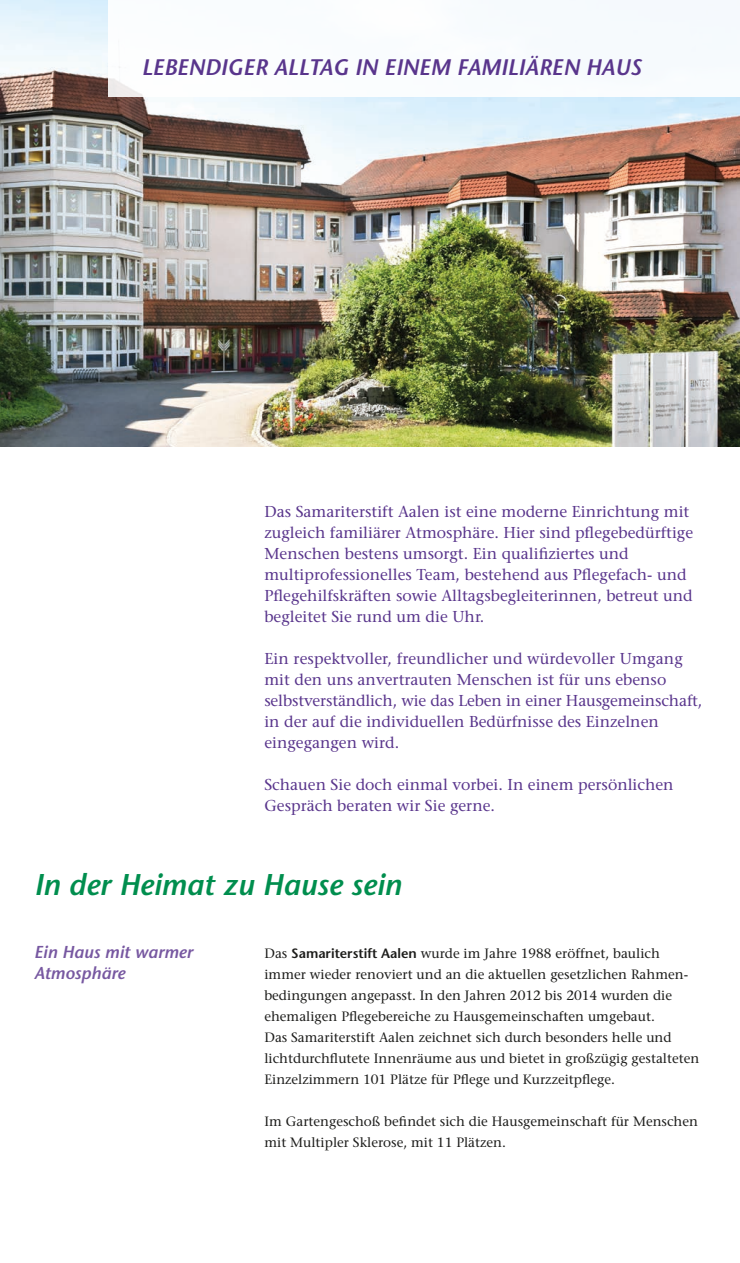
<style>
.page{position:relative;width:740px;height:1263px;background:#fff}
.page>*{position:absolute;margin:0;border:0;box-sizing:border-box;transform-origin:0 0}
.t1{font:italic 600 30px "Stone Sans Std";color:#008e4e}
.t2{font:italic 600 22.5px "Stone Sans Std";color:#59358c}
.t3{font:italic 600 17.25px/21px "Stone Sans Std";color:#7758a1}
.t4{font:500 15.75px/21px "Stone Serif Std";color:#59358c}
.t5{font:500 13.5px/21px "Stone Serif Std";color:#1d1d1b}
.s1{font-family:"Stone Sans Std";font-weight:600}
</style>
<div class="page">
<img style="left:0;top:0;width:740px;height:446px">
<div style="left:108px;top:0;width:632px;height:97px;background:#fff"></div>
<h2 class="t2" style="left:142px;top:54px;width:501px">LEBENDIGER ALLTAG IN EINEM FAMILIÄREN HAUS</h2>
<p class="t4" style="left:264px;top:501px;width:430px">Das Samariterstift Aalen ist eine moderne Einrichtung mit zugleich familiärer Atmosphäre. Hier sind pflegebedürftige Menschen bestens umsorgt. Ein qualifiziertes und multiprofessionelles Team, bestehend aus Pflegefach- und Pflegehilfskräften sowie Alltagsbegleiterinnen, betreut und begleitet Sie rund um die Uhr.</p>
<p class="t4" style="left:264px;top:648px;width:440px">Ein respektvoller, freundlicher und würdevoller Umgang mit den uns anvertrauten Menschen ist für uns ebenso selbstverständlich, wie das Leben in einer Hausgemeinschaft, in der auf die individuellen Bedürfnisse des Einzelnen eingegangen wird.</p>
<p class="t4" style="left:264px;top:774px;width:411px">Schauen Sie doch einmal vorbei. In einem persönlichen<br>Gespräch beraten wir Sie gerne.</p>
<h1 class="t1" style="left:34px;top:867px;width:369px">In der Heimat zu Hause sein</h1>
<p class="t3" style="left:34px;top:941px;width:160px">Ein Haus mit warmer<br>Atmosphäre</p>
<p class="t5" style="left:264px;top:943px;width:436px">Das <span class="s1">Samariterstift Aalen</span> wurde im Jahre 1988 eröffnet, baulich immer wieder renoviert und an die aktuellen gesetzlichen Rahmen&shy;bedingungen angepasst. In den Jahren 2012 bis 2014 wurden die ehemaligen Pflegebereiche zu Hausgemeinschaften umgebaut.<br>Das Samariterstift Aalen zeichnet sich durch besonders helle und lichtdurchflutete Innenräume aus und bietet in großzügig gestalteten Einzelzimmern 101 Plätze für Pflege und Kurzzeitpflege.</p>
<p class="t5" style="left:264px;top:1111px;width:435px">Im Gartengeschoß befindet sich die Hausgemeinschaft für Menschen mit Multipler Sklerose, mit 11 Plätzen.</p>
</div>
